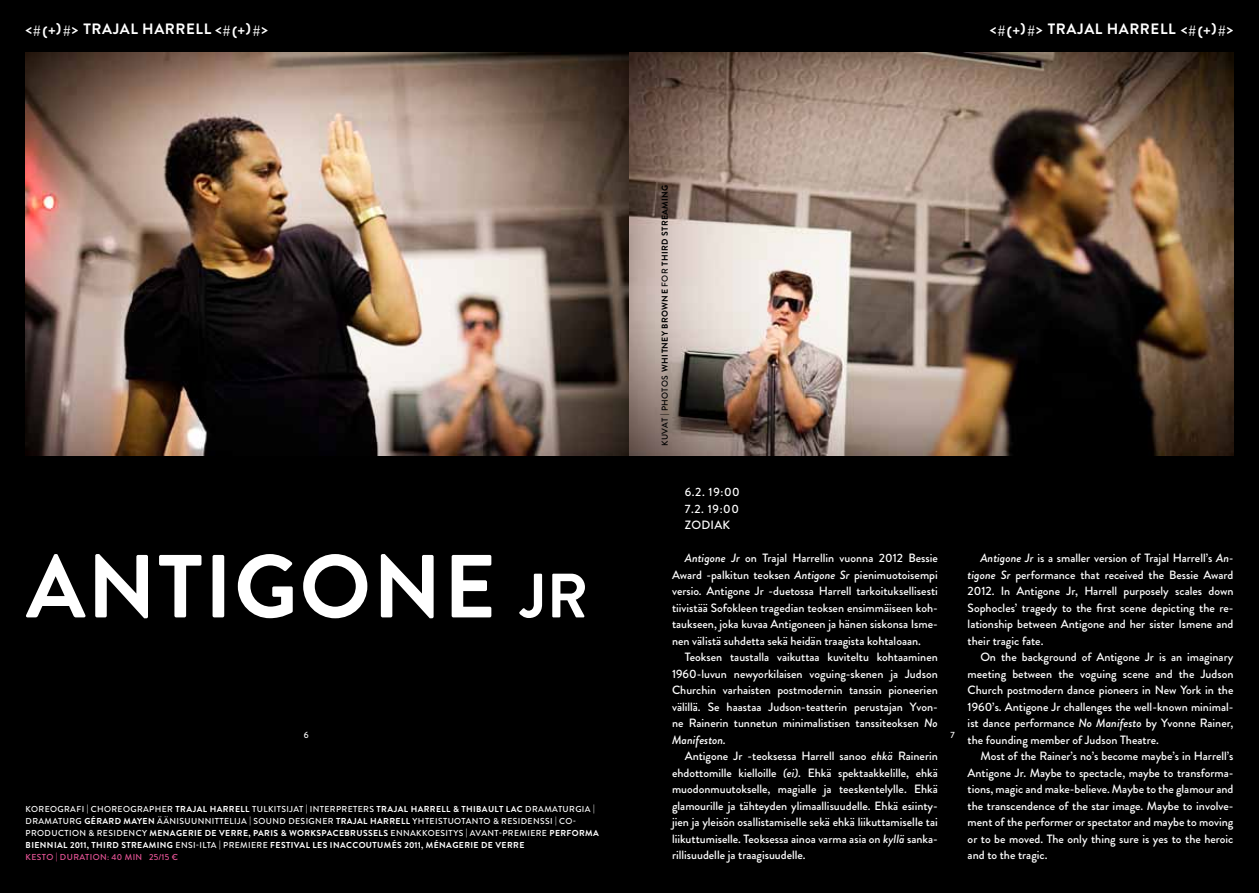
<style>
.page{position:relative;width:1259px;height:893px;background:#000}
.page>*{position:absolute;margin:0;border:0;box-sizing:border-box;transform-origin:0 0}
.t1{font:700 89.25px "Brandon Grotesque";color:#fff}
.t2{font:700 62.55px "Brandon Grotesque";color:#fff}
.t3{font:700 15px "Brandon Grotesque";letter-spacing:.04em;color:#fff}
.t4{font:500 12px/16.5px "Brandon Grotesque";color:#fff;text-align:justify}
.t5{font:500 9px "Brandon Grotesque";color:#fff}
.t6{font:700 8.7px "Brandon Grotesque";letter-spacing:.045em;color:#fff}
.t7{font:500 8.7px "Brandon Grotesque";letter-spacing:.045em;color:#fff}
.t8{font:700 8.7px "Brandon Grotesque";letter-spacing:.04em;color:#000}
.t9{font:500 8.7px "Brandon Grotesque";letter-spacing:.035em;color:#ea5599}
.s1{font-weight:500}
.s2{font-style:italic}
.s3{font-weight:700}
</style>
<div class="page">
<img style="left:26px;top:53px;width:1207px;height:402px">
<p class="t3" style="left:26px;top:18px;width:244px">&lt;#(+)#&gt; TRAJAL HARRELL &lt;#(+)#&gt;</p>
<p class="t3" style="left:990px;top:18px;width:245px">&lt;#(+)#&gt; TRAJAL HARRELL &lt;#(+)#&gt;</p>
<p class="t8" style="left:658px;top:446px;width:262px;rotate:-90deg"><span class="s1">kuvat | photos</span> WHITNEY BROWNE <span class="s1">FOR</span> THIRD STREAMING</p>
<p class="t4" style="left:685px;top:484px;width:56px">6.2. 19:00<br>7.2. 19:00<br>Zodiak</p>
<p class="t4" style="left:672px;top:550px;width:267px;text-indent:13px"><span class="s2">Antigone Jr</span> on Trajal Harrellin vuonna 2012 Bessie Award -palkitun teoksen <span class="s2">Antigone Sr</span> pienimuotoisempi versio<span class="s2">.</span> Antigone Jr -duetossa Harrell tarkoituksellisesti tiivistää Sofokleen tragedian teoksen ensimmäiseen koh&shy;taukseen, joka kuvaa Antigoneen ja hänen siskonsa Isme&shy;nen välistä suhdetta sekä heidän traagista kohtaloaan.</p>
<p class="t4" style="left:672px;top:649px;width:267px;text-indent:13px">Teoksen taustalla vaikuttaa kuviteltu kohtaaminen 1960-luvun newyorkilaisen voguing-skenen ja Judson Churchin varhaisten postmodernin tanssin pioneerien välillä. Se haastaa Judson-teatterin perustajan Yvon&shy;ne Rainerin tunnetun minimalistisen tanssiteoksen <span class="s2">No Manifeston.</span></p>
<p class="t4" style="left:672px;top:748px;width:267px;text-indent:13px">Antigone Jr -teoksessa Harrell sanoo <span class="s2">ehkä</span> Rainerin ehdottomille kielloille <span class="s2">(ei).</span> Ehkä spektaakkelille, ehkä muodonmuutokselle, magialle ja teeskentelylle. Ehkä glamourille ja tähteyden ylimaallisuudelle. Ehkä esiinty&shy;jien ja yleisön osallistamiselle sekä ehkä liikuttamiselle tai liikuttumiselle. Teoksessa ainoa varma asia on <span class="s2">kyllä</span> sanka&shy;rillisuudelle ja traagisuudelle.</p>
<h1 class="t1" style="left:26px;top:524px;width:119px">ANTIGONE</h1>
<h2 class="t2" style="left:520px;top:552px;width:69px">jr</h2>
<p class="t5" style="left:304px;top:728px;width:6px">6</p>
<p class="t5" style="left:950px;top:728px;width:6px">7</p>
<p class="t7" style="left:26px;top:802px;width:39px">koreografi</p>
<p class="t7" style="left:87px;top:802px;width:51px">| choreographer</p>
<p class="t6" style="left:175px;top:802px;width:94px">TRAJAL HARRELL <span class="s1">tulkitsijat</span></p>
<p class="t7" style="left:306px;top:802px;width:11px">| interpreters</p>
<p class="t6" style="left:376px;top:802px;width:156px">TRAJAL HARRELL &amp; THIBAULT LAC <span class="s1">dramat</span></p>
<p class="t7" style="left:562px;top:802px;width:13px">urgia</p>
<p class="t7" style="left:593px;top:802px;width:3px">|</p>
<p class="t7" style="left:26px;top:814px;width:7px">dramat</p>
<p class="t6" style="left:63px;top:814px;width:68px"><span class="s1">urg</span> GÉRARD MAY</p>
<p class="t7" style="left:143px;top:814px;width:61px"><span class="s3">EN</span> äänisuunnittelija</p>
<p class="t7" style="left:249px;top:814px;width:46px">| sound designer</p>
<p class="t6" style="left:336px;top:814px;width:83px">TRAJAL HARRELL <span class="s1">yhteist</span></p>
<p class="t7" style="left:448px;top:814px;width:21px">uotant</p>
<p class="t7" style="left:483px;top:814px;width:24px">o &amp; residenssi</p>
<p class="t7" style="left:555px;top:814px;width:23px">| co-</p>
<p class="t7" style="left:26px;top:826px;width:78px">production &amp; residency</p>
<p class="t6" style="left:149px;top:826px;width:248px">MENAGERIE DE VERRE, PARIS &amp; WORKSPACEBRUSSELS <span class="s1">ennakk</span></p>
<p class="t7" style="left:428px;top:826px;width:13px">oesitys</p>
<p class="t7" style="left:466px;top:826px;width:11px">| avant</p>
<p class="t7" style="left:499px;top:826px;width:10px">-premiere</p>
<p class="t6" style="left:549px;top:826px;width:44px">PERFORMA</p>
<p class="t6" style="left:26px;top:838px;width:156px">BIENNIAL 2011, THIRD STREAMING <span class="s1">ensi</span></p>
<p class="t7" style="left:196px;top:838px;width:9px">-ilta</p>
<p class="t7" style="left:219px;top:838px;width:11px">| premiere</p>
<p class="t6" style="left:270px;top:838px;width:256px">FESTIVAL LES INACCOUTUMÉS 2011, MÉNAGERIE DE VERRE</p>
<p class="t9" style="left:26px;top:850px;width:6px">kest</p>
<p class="t9" style="left:46px;top:850px;width:33px">o | durati</p>
<p class="t9" style="left:93px;top:850px;width:39px">on: 40 min</p>
<p class="t9" style="left:149px;top:850px;width:30px">25/15 €</p>
<p class="t4" style="left:967px;top:550px;width:267px;text-indent:13px"><span class="s2">Antigone Jr</span> is a smaller version of Trajal Harrell’s <span class="s2">An&shy;tigone Sr</span> performance that received the Bessie Award 2012. In Antigone Jr, Harrell purposely scales down Sophocles’ tragedy to the first scene depicting the re&shy;lationship between Antigone and her sister Ismene and their tragic fate.</p>
<p class="t4" style="left:967px;top:649px;width:267px;text-indent:13px">On the background of Antigone Jr is an imaginary meeting between the voguing scene and the Judson Church postmodern dance pioneers in New York in the 1960’s. Antigone Jr challenges the well-known minimal&shy;ist dance performance <span class="s2">No Manifesto</span> by Yvonne Rainer, the founding member of Judson Theatre.</p>
<p class="t4" style="left:967px;top:748px;width:267px;text-indent:13px">Most of the Rainer’s no’s become maybe’s in Harrell’s Antigone Jr. Maybe to spectacle, maybe to transforma&shy;tions, magic and make-believe. Maybe to the glamour and the transcendence of the star image. Maybe to involve&shy;ment of the performer or spectator and maybe to moving or to be moved. The only thing sure is yes to the heroic and to the tragic.</p>
</div>
